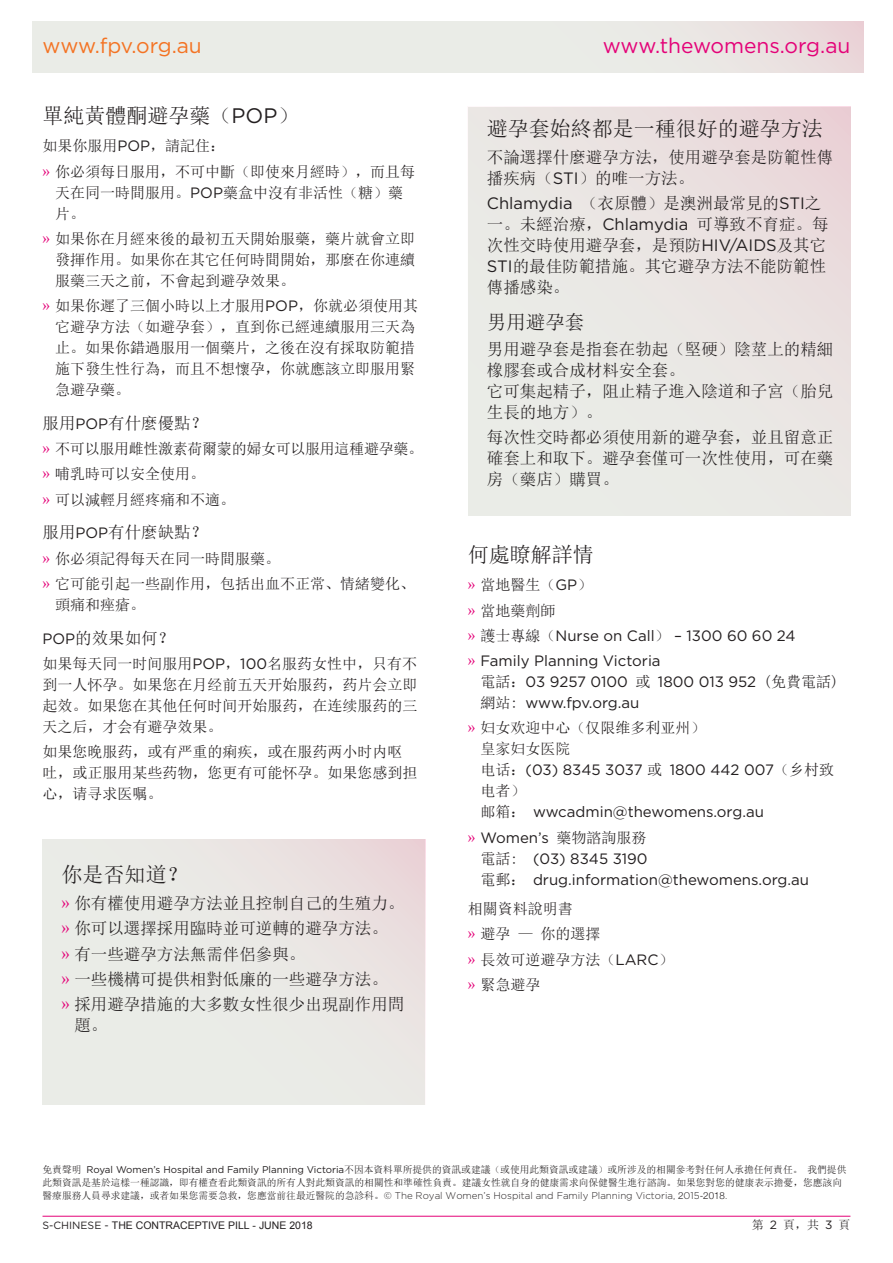
<style>
.page{position:relative;width:893px;height:1263px;background:#fff}
.page>*{position:absolute;margin:0;border:0;box-sizing:border-box;transform-origin:0 0}
.HeadB_smaller{font:21px "Sim Sun";color:#231f20}
.t1{font:21px "Gotham";color:#e40278}
.HeadB{font:21px "Sim Sun";color:#231f20}
.HeadA_smaller{font:21px "Gotham";letter-spacing:-.01em;color:#f47323}
.HeadC{font:19.5px "Sim Sun";color:#231f20}
.Body_Copy_1_5mm{font:16.5px/21px "Sim Sun";color:#231f20}
.bodymedium{font:16.5px/21px "Sim Sun";color:#231f20}
.HeadC-2{font:16.5px "Sim Sun";color:#231f20}
.Body_Copy_1_5mm-2{font:15px/21px "Sim Sun";color:#231f20}
.t2{font:15px/21px "Gotham";color:#231f20}
.Body_Copy_1_5mm-3{font:15px "Sim Sun";letter-spacing:-.02em;color:#231f20}
.HeadD{font:15px "Sim Sun";color:#231f20}
.t3{font:12px "Sim Sun";color:#231f20}
.t4{font:10.5px "Arial";color:#231f20}
.t5{font:9.75px/12.8px "Sim Sun";color:#231f20}
.t6{font:300 9.75px "Gotham";color:#231f20}
.s1{font-family:"Gotham"}
.s2{color:#e40278}
.s3{font-family:"Gotham";font-size:15px}
.s4{font-family:"Sim Sun";color:#e40278}
.s5{font-family:"Sim Sun"}
.s6{font-family:"Sim Sun";font-weight:400}
.s7{font-family:"Helvetica Neue"}
</style>
<div class="page">
<hr style="left:43px;top:1216px;width:807px;height:1px;background:#e40278">
<svg style="left:32px;top:21px;width:831px;height:51px;background:#eae8e5"></svg>
<div style="left:468px;top:106px;width:382px;height:410px;background:linear-gradient(to right,#eaece7,#eadfdf)"></div>
<svg style="left:43px;top:840px;width:382px;height:265px;background:#eae8e4"></svg>
<p class="HeadA_smaller" style="left:43px;top:32px;width:161px">www.fpv.org.au</p>
<h1 class="t1" style="left:603px;top:32px;width:249px">www.thewomens.org.au</h1>
<p class="HeadB" style="left:43px;top:105px;width:257px">單純黃體酮避孕藥（<span class="s1">POP</span>）</p>
<p class="Body_Copy_1_5mm-2" style="left:43px;top:135px;width:184px">如果你服用<span class="s1">POP</span>，請記住：</p>
<p class="Body_Copy_1_5mm-2" style="left:55px;top:161px;width:361px;text-indent:-13px"><span class="s2">»</span> 你必須每日服用，不可中斷（即使來月經時），而且每天在同一時間服用。<span class="s1">POP</span>藥盒中沒有非活性（糖）藥片。</p>
<p class="Body_Copy_1_5mm-2" style="left:55px;top:228px;width:361px;text-align:justify;text-indent:-13px"><span class="s2">»</span> 如果你在月經來後的最初五天開始服藥，藥片就會立即發揮作用。如果你在其它任何時間開始，那麼在你連續服藥三天之前，不會起到避孕效果。</p>
<p class="Body_Copy_1_5mm-2" style="left:55px;top:295px;width:364px;text-indent:-13px"><span class="s2">»</span> 如果你遲了三個小時以上才服用<span class="s1">POP</span>，你就必須使用其它避孕方法（如避孕套），直到你已經連續服用三天為止。如果你錯過服用一個藥片，之後在沒有採取防範措施下發生性行為，而且不想懷孕，你就應該立即服用緊急避孕藥。</p>
<p class="HeadC-2" style="left:43px;top:415px;width:166px">服用<span class="s3">POP</span>有什麼優點？</p>
<p class="Body_Copy_1_5mm-3" style="left:43px;top:441px;width:382px"><span class="s2">»</span> 不可以服用雌性激素荷爾蒙的婦女可以服用這種避孕藥。</p>
<p class="Body_Copy_1_5mm-2" style="left:43px;top:463px;width:164px"><span class="s2">»</span> 哺乳時可以安全使用。</p>
<p class="Body_Copy_1_5mm-2" style="left:43px;top:489px;width:194px"><span class="s2">»</span> 可以減輕月經疼痛和不適。</p>
<p class="HeadC-2" style="left:43px;top:524px;width:166px">服用<span class="s3">POP</span>有什麼缺點？</p>
<p class="Body_Copy_1_5mm-2" style="left:43px;top:548px;width:239px"><span class="s2">»</span> 你必須記得每天在同一時間服藥。</p>
<p class="Body_Copy_1_5mm-2" style="left:55px;top:573px;width:361px;text-indent:-13px"><span class="s2">»</span> 它可能引起一些副作用，包括出血不正常、情緒變化、頭痛和痤瘡。</p>
<p class="HeadC-2" style="left:43px;top:629px;width:133px"><span class="s3">POP</span>的效果如何？</p>
<p class="Body_Copy_1_5mm-2" style="left:43px;top:653px;width:376px;text-align:justify">如果每天同一时间服用<span class="s1">POP</span>，<span class="s1">100</span>名服药女性中，只有不到一人怀孕。如果您在月经前五天开始服药，药片会立即起效。如果您在其他任何时间开始服药，在连续服药的三天之后，才会有避孕效果。</p>
<p class="Body_Copy_1_5mm-2" style="left:43px;top:741px;width:376px">如果您晚服药，或有严重的痢疾，或在服药两小时内呕吐，或正服用某些药物，您更有可能怀孕。如果您感到担心，请寻求医嘱。</p>
<p class="HeadB_smaller" style="left:62px;top:864px;width:127px">你是否知道？</p>
<p class="Body_Copy_1_5mm" style="left:62px;top:893px;width:344px"><span class="s2">»</span> 你有權使用避孕方法並且控制自己的生殖力。</p>
<p class="Body_Copy_1_5mm" style="left:62px;top:918px;width:328px"><span class="s2">»</span> 你可以選擇採用臨時並可逆轉的避孕方法。</p>
<p class="Body_Copy_1_5mm" style="left:62px;top:943px;width:245px"><span class="s2">»</span> 有一些避孕方法無需伴侶參與。</p>
<p class="Body_Copy_1_5mm" style="left:62px;top:968px;width:328px"><span class="s2">»</span> 一些機構可提供相對低廉的一些避孕方法。</p>
<p class="Body_Copy_1_5mm" style="left:74px;top:994px;width:332px;text-indent:-13px"><span class="s2">»</span> 採用避孕措施的大多數女性很少出現副作用問題。</p>
<p class="HeadB_smaller" style="left:487px;top:117px;width:337px">避孕套始終都是一種很好的避孕方法</p>
<p class="bodymedium" style="left:487px;top:146px;width:348px">不論選擇什麼避孕方法，使用避孕套是防範性傳播疾病（<span class="s1">STI</span>）的唯一方法。</p>
<p class="Body_Copy_1_5mm" style="left:487px;top:193px;width:343px"><span class="s1">Chlamydia</span> （衣原體）是澳洲最常見的<span class="s1">STI</span>之一。未經治療，<span class="s1">Chlamydia</span> 可導致不育症。每次性交時使用避孕套，是預防<span class="s1">HIV/AIDS</span>及其它<br><span class="s1">STI</span>的最佳防範措施。其它避孕方法不能防範性傳播感染。</p>
<p class="HeadC" style="left:487px;top:313px;width:99px">男用避孕套</p>
<p class="Body_Copy_1_5mm" style="left:487px;top:338px;width:348px">男用避孕套是指套在勃起（堅硬）陰莖上的精細橡膠套或合成材料安全套。<br>它可集起精子，阻止精子進入陰道和子宮（胎兒生長的地方）。</p>
<p class="Body_Copy_1_5mm" style="left:487px;top:426px;width:348px;text-align:justify">每次性交時都必須使用新的避孕套，並且留意正確套上和取下。避孕套僅可一次性使用，可在藥房（藥店）購買。</p>
<p class="HeadB" style="left:468px;top:544px;width:127px">何處瞭解詳情</p>
<p class="Body_Copy_1_5mm-2" style="left:468px;top:574px;width:126px"><span class="s2">»</span> 當地醫生（<span class="s1">GP</span>）</p>
<p class="Body_Copy_1_5mm-2" style="left:468px;top:600px;width:89px"><span class="s2">»</span> 當地藥劑師</p>
<p class="t2" style="left:468px;top:625px;width:329px"><span class="s4">»</span> <span class="s5">護士專線（</span>Nurse on Call<span class="s5">）</span> – 1300 60 60 24</p>
<p class="t2" style="left:480px;top:650px;width:360px;text-indent:-13px"><span class="s4">»</span> Family Planning Victoria<br><span class="s5">電話：</span>03 9257 0100 <span class="s5">或</span> 1800 013 952 <span class="s5">(免費電話)網站:</span> www.fpv.org.au</p>
<p class="t2" style="left:480px;top:717px;width:355px;text-indent:-13px"><span class="s4">»</span> <span class="s5">妇女欢迎中心（仅限维多利亚州）<br>皇家妇女医院<br>电话：</span>(03) 8345 3037 <span class="s5">或</span> 1800 442 007<span class="s5">（乡村致电者）<br>邮箱：</span> wwcadmin@thewomens.org.au</p>
<p class="t2" style="left:480px;top:826px;width:330px;text-indent:-13px"><span class="s4">»</span> Women’s <span class="s5">藥物諮詢服務<br>電話:</span> (03) 8345 3190<br><span class="s5">電郵：</span> drug.information@thewomens.org.au</p>
<p class="HeadD" style="left:468px;top:901px;width:106px">相關資料說明書</p>
<p class="Body_Copy_1_5mm-2" style="left:468px;top:923px;width:134px"><span class="s2">»</span> 避孕 — 你的選擇</p>
<p class="Body_Copy_1_5mm-2" style="left:468px;top:949px;width:207px"><span class="s2">»</span> 長效可逆避孕方法（<span class="s1">LARC</span>）</p>
<p class="Body_Copy_1_5mm-2" style="left:468px;top:974px;width:74px"><span class="s2">»</span> 緊急避孕</p>
<p class="t5" style="left:43px;top:1163px;width:805px">免責聲明 <span class="s1">Royal Women’s Hospital and Family Planning Victoria</span>不因本資料單所提供的資訊或建議（或使用此類資訊或建議）或所涉及的相關參考對任何人承擔任何責任。 我們提供此類資訊是基於這樣一種認識，即有權查看此類資訊的所有人對此類資訊的相關性和準確性負責。建議女性就自身的健康需求向保健醫生進行諮詢。如果您對您的健康表示擔憂，您應該向</p>
<p class="t6" style="left:43px;top:1190px;width:686px"><span class="s6">醫療服務人員尋求建議，或者如果您需要急救，您應當前往最近醫院的急診科。</span>© The Royal Women’s Hospital and Family Planning Victoria, <span class="s7">2</span>015<span class="s7">-2018</span>.</p>
<p class="t4" style="left:43px;top:1218px;width:272px"><span class="s1">S-CHINESE -</span> THE CONTRACEPTIVE PILL - JUNE 2018</p>
<p class="t3" style="left:752px;top:1219px;width:100px">第 <span class="s1">2</span> 頁，共 <span class="s1">3</span> 頁</p>
</div>
